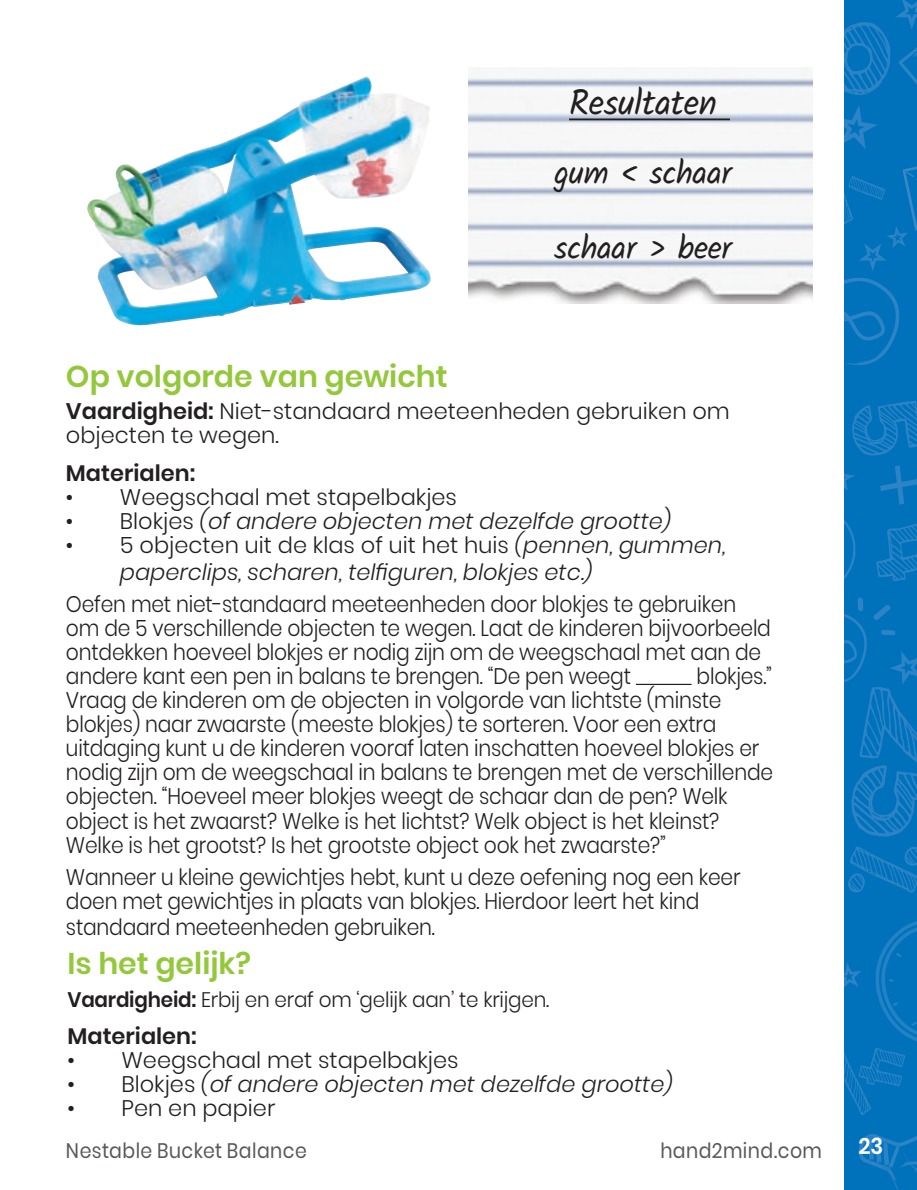
<style>
.page{position:relative;width:917px;height:1190px;background:#fff}
.page>*{position:absolute;margin:0;border:0;box-sizing:border-box;transform-origin:0 0}
.t1{font:36px "Kalam";letter-spacing:-.01em;color:#231f20;scale:.95 1}
.t2{font:33px "Kalam";letter-spacing:-.01em;color:#231f20;scale:.95 1}
.t3{font:600 30px "Poppins";color:#94c83c}
.t4{font:300 22.5px/24px "Poppins";letter-spacing:-.01em;color:#231f20;scale:.9 1}
.t5{font:italic 300 22.5px/27px "Poppins";color:#231f20}
.t6{font:300 22.5px/24px "Poppins";letter-spacing:-.01em;color:#231f20}
.t7{font:600 22.5px "Poppins";color:#231f20}
.t8{font:600 22.5px "Poppins";color:#fff;scale:.95 1}
.t9{font:300 21px "Poppins";letter-spacing:-.01em;color:#231f20;scale:.95 1}
.t10{font:21px "Poppins";letter-spacing:.025em;color:#57585a;scale:.9 1}
.s1{font-weight:600}
.s2{font-style:normal}
</style>
<div class="page">
<div style="left:844px;top:0;width:73px;height:1190px;background:#0072bc"></div>
<svg style="left:844px;top:472px;width:11px;height:18px"></svg>
<svg style="left:844px;top:278px;width:55px;height:87px"></svg>
<svg style="left:852px;top:401px;width:65px;height:55px"></svg>
<svg style="left:876px;top:523px;width:41px;height:58px"></svg>
<svg style="left:880px;top:465px;width:37px;height:39px"></svg>
<svg style="left:844px;top:598px;width:73px;height:295px"></svg>
<svg style="left:844px;top:166px;width:73px;height:105px"></svg>
<svg style="left:905px;top:171px;width:9px;height:6px"></svg>
<svg style="left:844px;top:921px;width:73px;height:194px"></svg>
<svg style="left:844px;top:520px;width:12px;height:59px"></svg>
<img style="left:468px;top:67px;width:344px;height:236px">
<hr style="left:569px;top:118px;width:161px;height:2px;background:#231f20">
<img style="left:87px;top:77px;width:344px;height:249px">
<hr style="left:636px;top:684px;width:55px;height:1px;background:#231f20">
<svg style="left:844px;top:0;width:73px;height:149px"></svg>
<svg style="left:859px;top:1134px;width:58px;height:56px"></svg>
<h1 class="t1" style="left:569px;top:78px;width:157px">Resultaten</h1>
<h2 class="t2" style="left:554px;top:150px;width:188px">gum &lt; schaar</h2>
<h2 class="t2" style="left:554px;top:225px;width:189px">schaar &gt; beer</h2>
<h3 class="t3" style="left:66px;top:359px;width:383px">Op volgorde van gewicht</h3>
<p class="t6" style="left:66px;top:399px;width:665px"><span class="s1">Vaardigheid:</span> Niet-standaard meeteenheden gebruiken om objecten te wegen.</p>
<p class="t7" style="left:66px;top:460px;width:131px">Materialen:</p>
<p class="t6" style="left:66px;top:485px;width:392px">• Weegschaal met stapelbakjes</p>
<p class="t5" style="left:66px;top:507px;width:607px"><span class="s2">• Blokjes</span> (of andere objecten met dezelfde grootte)</p>
<p class="t5" style="left:120px;top:531px;width:607px;text-indent:-54px"><span class="s2">• 5 objecten uit de klas of uit het huis</span> (pennen, gummen, paperclips, scharen, telfiguren, blokjes etc.)</p>
<p class="t4" style="left:66px;top:592px;width:785px">Oefen met niet-standaard meeteenheden door blokjes te gebruiken om de 5 verschillende objecten te wegen. Laat de kinderen bijvoorbeeld ontdekken hoeveel blokjes er nodig zijn om de weegschaal met aan de andere kant een pen in balans te brengen. “De pen weegt</p>
<p class="t4" style="left:66px;top:664px;width:787px;text-indent:631px">blokjes.” Vraag de kinderen om de objecten in volgorde van lichtste (minste blokjes) naar zwaarste (meeste blokjes) te sorteren. Voor een extra uitdaging kunt u de kinderen vooraf laten inschatten hoeveel blokjes er nodig zijn om de weegschaal in balans te brengen met de verschillende objecten. “Hoeveel meer blokjes weegt de schaar dan de pen? Welk object is het zwaarst? Welke is het lichtst? Welk object is het kleinst?<br>Welke is het grootst? Is het grootste object ook het zwaarste?”</p>
<p class="t4" style="left:66px;top:865px;width:751px;line-height:24.9px">Wanneer u kleine gewichtjes hebt, kunt u deze oefening nog een keer doen met gewichtjes in plaats van blokjes. Hierdoor leert het kind standaard meeteenheden gebruiken.</p>
<h3 class="t3" style="left:67px;top:946px;width:185px">Is het gelijk?</h3>
<p class="t9" style="left:67px;top:987px;width:509px"><span class="s1">Vaardigheid:</span> Erbij en eraf om ‘gelijk aan’ te krijgen.</p>
<p class="t7" style="left:67px;top:1023px;width:131px">Materialen:</p>
<p class="t6" style="left:67px;top:1048px;width:392px">• Weegschaal met stapelbakjes</p>
<p class="t5" style="left:67px;top:1070px;width:607px"><span class="s2">• Blokjes</span> (of andere objecten met dezelfde grootte)</p>
<p class="t6" style="left:67px;top:1096px;width:209px">• Pen en papier</p>
<p class="t10" style="left:66px;top:1138px;width:269px">Nestable Bucket Balance</p>
<p class="t10" style="left:660px;top:1138px;width:181px">hand2mind.com</p>
<p class="t8" style="left:858px;top:1132px;width:27px">23</p>
</div>
